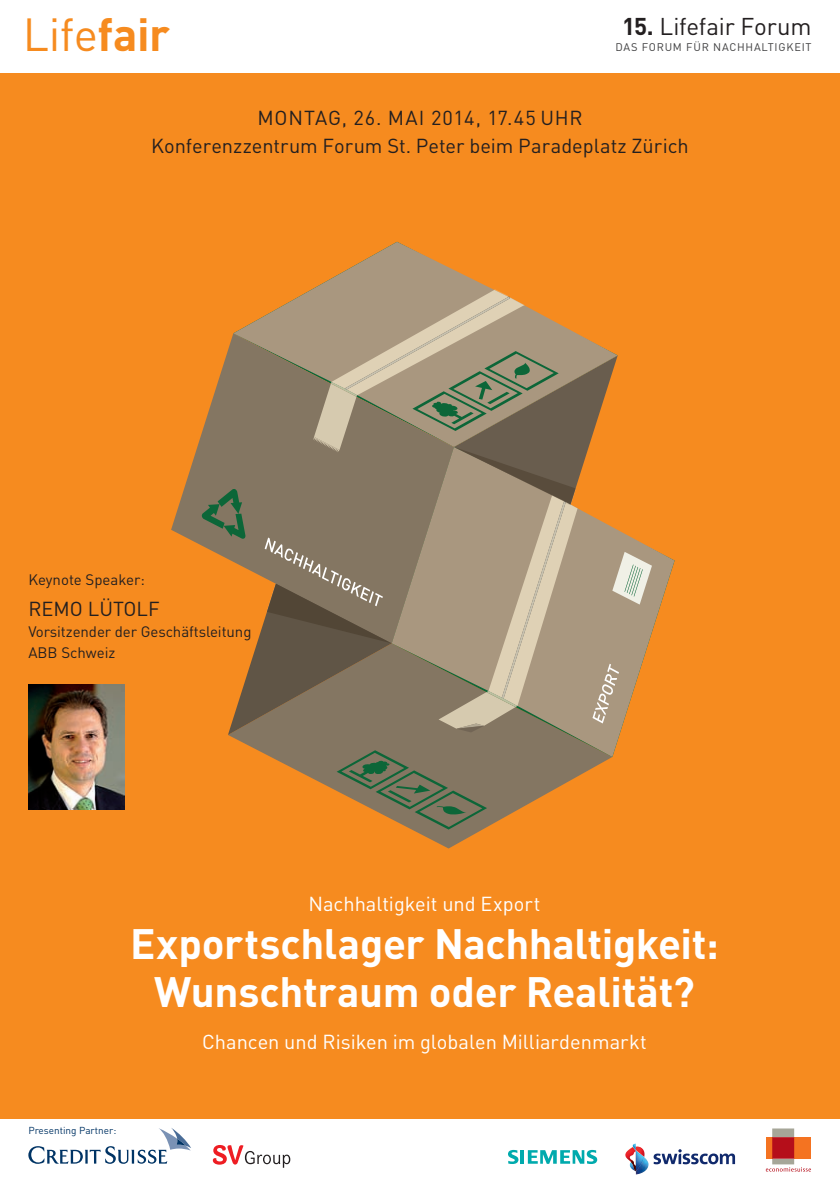
<style>
.page{position:relative;width:840px;height:1191px;background:#fff}
.page>*{position:absolute;margin:0;border:0;box-sizing:border-box;transform-origin:0 0}
.t1{font:45.8px "DIN";color:#f68b1f}
.t2{font:700 42px/48px "DIN";letter-spacing:-.01em;color:#fff;text-align:center}
.t3{font:24px "DIN";letter-spacing:-.01em;color:#231f20}
.t4{font:20px/28px "DIN";color:#231f20;text-align:center}
.t5{font:20px "DIN";color:#fff}
.t6{font:15px/21px "DIN";letter-spacing:-.005em;color:#231f20}
.t7{font:11px "DIN";letter-spacing:.07em;color:#3e3e3f}
.t8{font:10px "DIN";color:#003465}
.s1{font-weight:700}
</style>
<div class="page">
<div style="left:0;top:72px;width:839px;height:1047px;background:#f68b1f"></div>
<svg style="left:28px;top:1128px;width:163px;height:35px"></svg>
<svg style="left:213px;top:1145px;width:77px;height:22px"></svg>
<svg style="left:653px;top:1149px;width:81px;height:15px"></svg>
<img style="left:635px;top:1151px;width:13px;height:23px">
<img style="left:625px;top:1149px;width:4px;height:11px">
<svg style="left:629px;top:1143px;width:15px;height:28px"></svg>
<svg style="left:765px;top:1128px;width:45px;height:43px"></svg>
<img style="left:28px;top:684px;width:96px;height:125px">
<svg style="left:228px;top:735px;width:384px;height:113px"></svg>
<svg style="left:228px;top:643px;width:163px;height:92px"></svg>
<svg style="left:171px;top:335px;width:93px;height:308px"></svg>
<svg style="left:233px;top:242px;width:384px;height:205px"></svg>
<svg style="left:391px;top:447px;width:283px;height:310px"></svg>
<svg style="left:612px;top:552px;width:39px;height:52px;background:#cbc7b7"></svg>
<svg style="left:336px;top:750px;width:151px;height:79px;background:#817654"></svg>
<svg style="left:201px;top:489px;width:44px;height:50px;background:#5b7053"></svg>
<svg style="left:264px;top:290px;width:313px;height:442px;background:#988871"></svg>
<svg style="left:592px;top:663px;width:26px;height:60px;background:#b6a793"></svg>
<svg style="left:508px;top:1149px;width:10px;height:15px"></svg>
<hr style="left:520px;top:1150px;width:4px;height:13px;background:#00aaad">
<svg style="left:527px;top:1149px;width:70px;height:15px"></svg>
<h1 class="t1" style="left:23px;top:5px;width:149px">Life<span class="s1">fair</span></h1>
<p class="t3" style="left:621px;top:11px;width:191px"><span class="s1">15.</span> Lifefair Forum</p>
<p class="t7" style="left:615px;top:40px;width:197px">DAS FORUM FÜR NACHHALTIGKEIT</p>
<p class="t4" style="left:151px;top:103px;width:539px">MONTAG, 26. MAI 2014, 17.45 UHR<br>Konferenzzentrum Forum St. Peter beim Paradeplatz Zürich</p>
<p class="t6" style="left:28px;top:569px;width:118px">Keynote Speaker:</p>
<p class="t4" style="left:28px;top:594px;width:133px">REMO LÜTOLF</p>
<p class="t6" style="left:28px;top:621px;width:224px">Vorsitzender der Geschäftsleitung<br>ABB Schweiz</p>
<p class="t5" style="left:308px;top:891px;width:233px">Nachhaltigkeit und Export</p>
<h2 class="t2" style="left:130px;top:918px;width:589px">Exportschlager Nachhaltigkeit:<br>Wunschtraum oder Realität?</h2>
<p class="t5" style="left:202px;top:1029px;width:446px">Chancen und Risiken im globalen Milliardenmarkt</p>
<p class="t8" style="left:28px;top:1124px;width:89px">Presenting Partner:</p>
</div>
